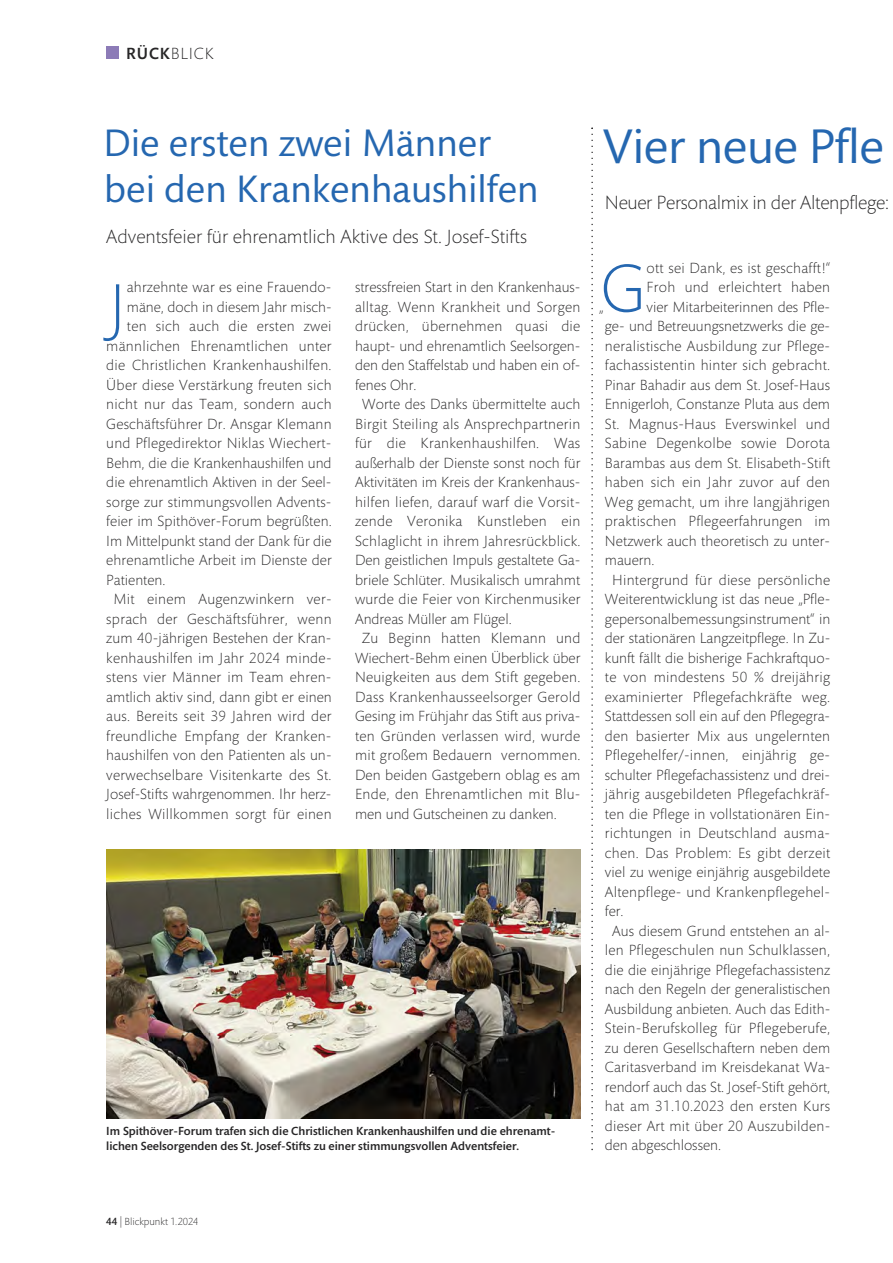
<style>
.page{position:relative;width:893px;height:1263px;background:#fff}
.page>*{position:absolute;margin:0;border:0;box-sizing:border-box;transform-origin:0 0}
.t1{font:300 69.15px "Mundo Sans Pro";color:#2567b0}
.t2{font:49.5px "Mundo Sans Pro";letter-spacing:-.01em;color:#2567b0}
.t3{font:39px/46.8px "Mundo Sans Pro";color:#2567b0}
.t4{font:300 19.5px "Mundo Sans Pro";color:#272627}
.t5{font:300 16.5px "Mundo Sans Pro";letter-spacing:.05em;color:#272627}
.t6{font:300 15px "Mundo Sans Pro";letter-spacing:.015em;color:#272627}
.t7{font:500 12px/14.4px "Mundo Sans Pro";color:#272627}
.t8{font:300 10.5px "Mundo Sans Pro";color:#272627}
.s1{font-weight:500}
</style>
<div class="page">
<div style="left:106px;top:47px;width:13px;height:12px;background:#8c7bb7"></div>
<img style="left:106px;top:849px;width:474px;height:269px">
<svg style="left:591px;top:128px;width:2px;height:1022px"></svg>
<p class="t5" style="left:126px;top:47px;width:89px"><span class="s1">RÜCK</span>BLICK</p>
<h3 class="t3" style="left:103px;top:123px;width:437px">Die ersten zwei Männer bei den Krankenhaushilfen</h3>
<h3 class="t4" style="left:106px;top:229px;width:422px">Adventsfeier für ehrenamtlich Aktive des St. Josef-Stifts</h3>
<h1 class="t1" style="left:109px;top:282px;width:19px">J</h1>
<p class="t6" style="left:127px;top:281px;width:206px">ahrzehnte war es eine Frauendo-</p>
<p class="t6" style="left:127px;top:301px;width:206px">mäne, doch in diesem Jahr misch-</p>
<p class="t6" style="left:127px;top:320px;width:206px">ten sich auch die ersten zwei</p>
<p class="t6" style="left:106px;top:340px;width:227px">männlichen Ehrenamtlichen unter</p>
<p class="t6" style="left:106px;top:359px;width:227px">die Christlichen Krankenhaushilfen.</p>
<p class="t6" style="left:106px;top:379px;width:227px">Über diese Verstärkung freuten sich</p>
<p class="t6" style="left:106px;top:398px;width:227px">nicht nur das Team, sondern auch</p>
<p class="t6" style="left:106px;top:418px;width:227px">Geschäftsführer Dr. Ansgar Klemann</p>
<p class="t6" style="left:106px;top:437px;width:227px">und Pflegedirektor Niklas Wiechert-</p>
<p class="t6" style="left:106px;top:457px;width:227px">Behm, die die Krankenhaushilfen und</p>
<p class="t6" style="left:106px;top:476px;width:227px">die ehrenamtlich Aktiven in der Seel-</p>
<p class="t6" style="left:106px;top:496px;width:227px">sorge zur stimmungsvollen Advents-</p>
<p class="t6" style="left:106px;top:515px;width:227px">feier im Spithöver-Forum begrüßten.</p>
<p class="t6" style="left:106px;top:535px;width:227px">Im Mittelpunkt stand der Dank für die</p>
<p class="t6" style="left:106px;top:554px;width:227px">ehrenamtliche Arbeit im Dienste der</p>
<p class="t6" style="left:106px;top:574px;width:61px">Patienten.</p>
<p class="t6" style="left:113px;top:593px;width:220px">Mit einem Augenzwinkern ver-</p>
<p class="t6" style="left:106px;top:613px;width:227px">sprach der Geschäftsführer, wenn</p>
<p class="t6" style="left:106px;top:632px;width:227px">zum 40-jährigen Bestehen der Kran-</p>
<p class="t6" style="left:106px;top:652px;width:227px">kenhaushilfen im Jahr 2024 minde-</p>
<p class="t6" style="left:106px;top:671px;width:227px">stens vier Männer im Team ehren-</p>
<p class="t6" style="left:106px;top:691px;width:227px">amtlich aktiv sind, dann gibt er einen</p>
<p class="t6" style="left:106px;top:710px;width:227px">aus. Bereits seit 39 Jahren wird der</p>
<p class="t6" style="left:106px;top:730px;width:227px">freundliche Empfang der Kranken-</p>
<p class="t6" style="left:106px;top:749px;width:227px">haushilfen von den Patienten als un-</p>
<p class="t6" style="left:106px;top:769px;width:227px">verwechselbare Visitenkarte des St.</p>
<p class="t6" style="left:106px;top:788px;width:227px">Josef-Stifts wahrgenommen. Ihr herz-</p>
<p class="t6" style="left:106px;top:808px;width:227px">liches Willkommen sorgt für einen</p>
<p class="t6" style="left:355px;top:281px;width:227px">stressfreien Start in den Krankenhaus-</p>
<p class="t6" style="left:355px;top:301px;width:227px">alltag. Wenn Krankheit und Sorgen</p>
<p class="t6" style="left:355px;top:320px;width:227px">drücken, übernehmen quasi die</p>
<p class="t6" style="left:355px;top:340px;width:227px">haupt- und ehrenamtlich Seelsorgen-</p>
<p class="t6" style="left:355px;top:359px;width:227px">den den Staffelstab und haben ein of-</p>
<p class="t6" style="left:355px;top:379px;width:63px">fenes Ohr.</p>
<p class="t6" style="left:362px;top:398px;width:220px">Worte des Danks übermittelte auch</p>
<p class="t6" style="left:355px;top:418px;width:227px">Birgit Steiling als Ansprechpartnerin</p>
<p class="t6" style="left:355px;top:437px;width:227px">für die Krankenhaushilfen. Was</p>
<p class="t6" style="left:355px;top:457px;width:227px">außerhalb der Dienste sonst noch für</p>
<p class="t6" style="left:355px;top:476px;width:227px">Aktivitäten im Kreis der Krankenhaus-</p>
<p class="t6" style="left:355px;top:496px;width:227px">hilfen liefen, darauf warf die Vorsit-</p>
<p class="t6" style="left:355px;top:515px;width:227px">zende Veronika Kunstleben ein</p>
<p class="t6" style="left:355px;top:535px;width:227px">Schlaglicht in ihrem Jahresrückblick.</p>
<p class="t6" style="left:355px;top:554px;width:227px">Den geistlichen Impuls gestaltete Ga-</p>
<p class="t6" style="left:355px;top:574px;width:227px">briele Schlüter. Musikalisch umrahmt</p>
<p class="t6" style="left:355px;top:593px;width:227px">wurde die Feier von Kirchenmusiker</p>
<p class="t6" style="left:355px;top:613px;width:158px">Andreas Müller am Flügel.</p>
<p class="t6" style="left:362px;top:632px;width:220px">Zu Beginn hatten Klemann und</p>
<p class="t6" style="left:355px;top:652px;width:227px">Wiechert-Behm einen Überblick über</p>
<p class="t6" style="left:355px;top:671px;width:227px">Neuigkeiten aus dem Stift gegeben.</p>
<p class="t6" style="left:355px;top:691px;width:227px">Dass Krankenhausseelsorger Gerold</p>
<p class="t6" style="left:355px;top:710px;width:227px">Gesing im Frühjahr das Stift aus priva-</p>
<p class="t6" style="left:355px;top:730px;width:227px">ten Gründen verlassen wird, wurde</p>
<p class="t6" style="left:355px;top:749px;width:227px">mit großem Bedauern vernommen.</p>
<p class="t6" style="left:355px;top:769px;width:227px">Den beiden Gastgebern oblag es am</p>
<p class="t6" style="left:355px;top:788px;width:227px">Ende, den Ehrenamtlichen mit Blu-</p>
<p class="t6" style="left:355px;top:808px;width:203px">men und Gutscheinen zu danken.</p>
<p class="t7" style="left:106px;top:1125px;width:451px">Im Spithöver-Forum trafen sich die Christlichen Krankenhaushilfen und die ehrenamt&shy;lichen Seelsorgenden des St. Josef-Stifts zu einer stimmungsvollen Adventsfeier.</p>
<h2 class="t2" style="left:603px;top:128px;width:282px">Vier neue Pfle</h2>
<h3 class="t4" style="left:605px;top:195px;width:285px">Neuer Personalmix in der Altenpflege:</h3>
<h1 class="t1" style="left:600px;top:262px;width:47px">G</h1>
<p class="t6" style="left:646px;top:262px;width:185px">ott sei Dank, es ist geschafft!“</p>
<p class="t6" style="left:646px;top:281px;width:185px">Froh und erleichtert haben</p>
<p class="t6" style="left:646px;top:301px;width:185px">vier Mitarbeiterinnen des Pfle-</p>
<p class="t6" style="left:605px;top:320px;width:227px">ge- und Betreuungsnetzwerks die ge-</p>
<p class="t6" style="left:605px;top:340px;width:227px">neralistische Ausbildung zur Pflege-</p>
<p class="t6" style="left:605px;top:359px;width:227px">fachassistentin hinter sich gebracht.</p>
<p class="t6" style="left:605px;top:379px;width:227px">Pinar Bahadir aus dem St. Josef-Haus</p>
<p class="t6" style="left:605px;top:398px;width:227px">Ennigerloh, Constanze Pluta aus dem</p>
<p class="t6" style="left:605px;top:418px;width:227px">St. Magnus-Haus Everswinkel und</p>
<p class="t6" style="left:605px;top:437px;width:227px">Sabine Degenkolbe sowie Dorota</p>
<p class="t6" style="left:605px;top:457px;width:227px">Barambas aus dem St. Elisabeth-Stift</p>
<p class="t6" style="left:605px;top:476px;width:227px">haben sich ein Jahr zuvor auf den</p>
<p class="t6" style="left:605px;top:496px;width:227px">Weg gemacht, um ihre langjährigen</p>
<p class="t6" style="left:605px;top:515px;width:227px">praktischen Pflegeerfahrungen im</p>
<p class="t6" style="left:605px;top:535px;width:227px">Netzwerk auch theoretisch zu unter-</p>
<p class="t6" style="left:605px;top:554px;width:51px">mauern.</p>
<p class="t6" style="left:612px;top:574px;width:220px">Hintergrund für diese persönliche</p>
<p class="t6" style="left:605px;top:593px;width:227px">Weiterentwicklung ist das neue „Pfle-</p>
<p class="t6" style="left:605px;top:613px;width:227px">gepersonalbemessungsinstrument“ in</p>
<p class="t6" style="left:605px;top:632px;width:227px">der stationären Langzeitpflege. In Zu-</p>
<p class="t6" style="left:605px;top:652px;width:227px">kunft fällt die bisherige Fachkraftquo-</p>
<p class="t6" style="left:605px;top:671px;width:227px">te von mindestens 50 % dreijährig</p>
<p class="t6" style="left:605px;top:691px;width:227px">examinierter Pflegefachkräfte weg.</p>
<p class="t6" style="left:605px;top:710px;width:227px">Stattdessen soll ein auf den Pflegegra-</p>
<p class="t6" style="left:605px;top:730px;width:227px">den basierter Mix aus ungelernten</p>
<p class="t6" style="left:605px;top:749px;width:227px">Pflegehelfer/-innen, einjährig ge-</p>
<p class="t6" style="left:605px;top:769px;width:227px">schulter Pflegefachassistenz und drei-</p>
<p class="t6" style="left:605px;top:788px;width:227px">jährig ausgebildeten Pflegefachkräf-</p>
<p class="t6" style="left:605px;top:808px;width:227px">ten die Pflege in vollstationären Ein-</p>
<p class="t6" style="left:605px;top:827px;width:227px">richtungen in Deutschland ausma-</p>
<p class="t6" style="left:605px;top:847px;width:227px">chen. Das Problem: Es gibt derzeit</p>
<p class="t6" style="left:605px;top:866px;width:227px">viel zu wenige einjährig ausgebildete</p>
<p class="t6" style="left:605px;top:886px;width:227px">Altenpflege- und Krankenpflegehel-</p>
<p class="t6" style="left:605px;top:905px;width:20px">fer.</p>
<p class="t6" style="left:612px;top:925px;width:220px">Aus diesem Grund entstehen an al-</p>
<p class="t6" style="left:605px;top:944px;width:227px">len Pflegeschulen nun Schulklassen,</p>
<p class="t6" style="left:605px;top:964px;width:227px">die die einjährige Pflegefachassistenz</p>
<p class="t6" style="left:605px;top:983px;width:227px">nach den Regeln der generalistischen</p>
<p class="t6" style="left:605px;top:1003px;width:227px">Ausbildung anbieten. Auch das Edith-</p>
<p class="t6" style="left:605px;top:1022px;width:227px">Stein-Berufskolleg für Pflegeberufe,</p>
<p class="t6" style="left:605px;top:1042px;width:227px">zu deren Gesellschaftern neben dem</p>
<p class="t6" style="left:605px;top:1061px;width:227px">Caritasverband im Kreisdekanat Wa-</p>
<p class="t6" style="left:605px;top:1081px;width:227px">rendorf auch das St. Josef-Stift gehört,</p>
<p class="t6" style="left:605px;top:1100px;width:227px">hat am 31.10.2023 den ersten Kurs</p>
<p class="t6" style="left:605px;top:1120px;width:227px">dieser Art mit über 20 Auszubilden-</p>
<p class="t6" style="left:605px;top:1139px;width:118px">den abgeschlossen.</p>
<p class="t6" style="left:599px;top:301px;width:6px">„</p>
<p class="t8" style="left:106px;top:1217px;width:94px"><span class="s1">44</span> | Blickpunkt 1.2024</p>
</div>
